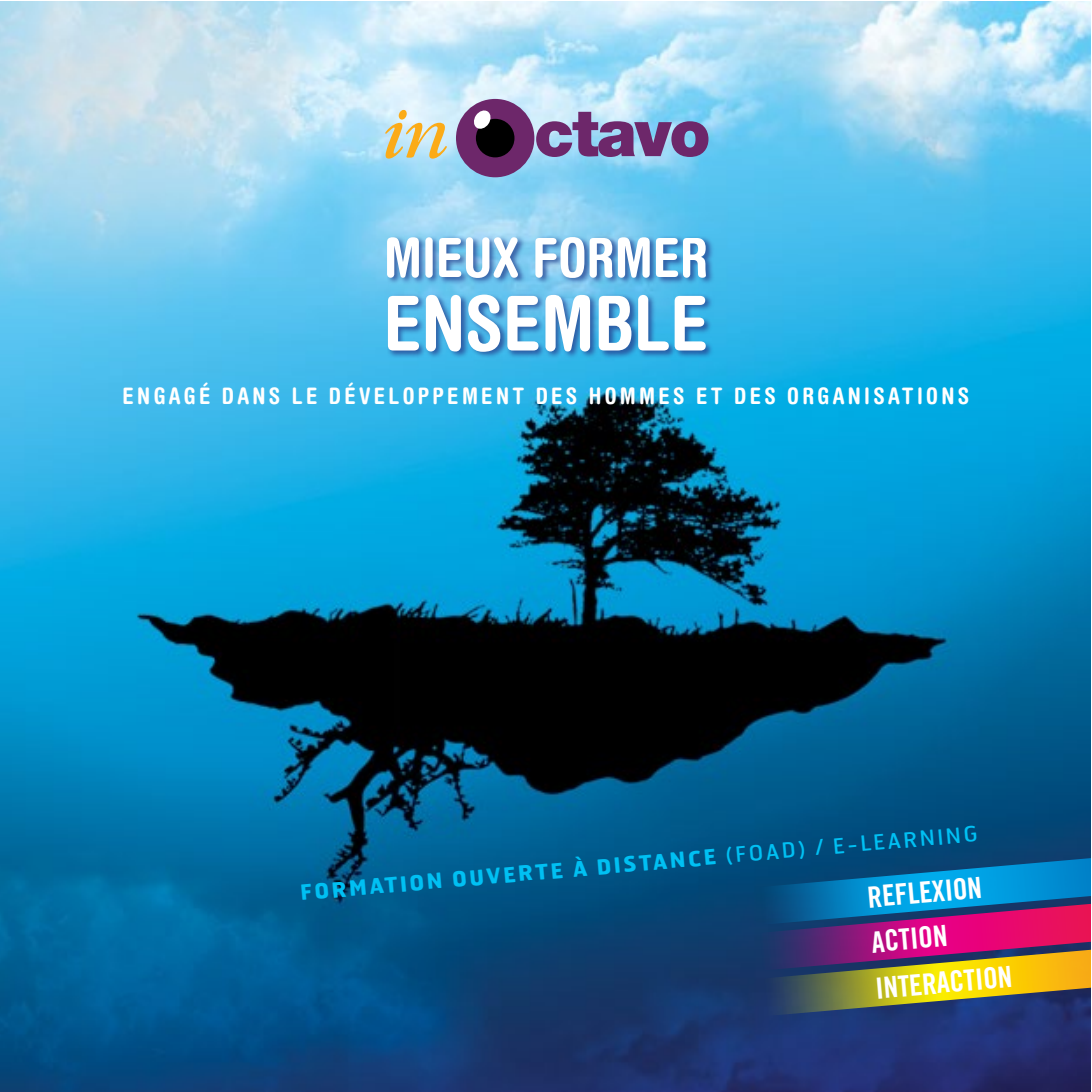
<style>
.page{position:relative;width:1092px;height:1092px;background:#fff}
.page>*{position:absolute;margin:0;border:0;box-sizing:border-box;transform-origin:0 0}
.t1{font:700 condensed 75.77px "Helvetica Rounded";color:#fff}
.t2{font:700 condensed 54.25px "Helvetica Rounded";color:#fff}
.t3{font:29.4px "Trade Gothic Bold Cond Twenty";color:#fff}
.t4{font:700 condensed 22.75px "Helvetica Rounded";letter-spacing:.145em;color:#fff}
.t5{font:700 21px "Hermes";color:#00c0f3}
.s1{font-weight:400}
</style>
<div class="page">
<img style="left:0;top:1px;width:1090px;height:1090px">
<img style="left:740px;top:857px;width:350px;height:46px">
<img style="left:738px;top:972px;width:352px;height:46px">
<img style="left:731px;top:903px;width:359px;height:69px">
<div style="left:456px;top:99px;width:78px;height:78px;background:#6d276a;border-radius:50%"></div>
<div style="left:476px;top:119px;width:38px;height:38px;background:#000;border-radius:50%"></div>
<svg style="left:474px;top:110px;width:17px;height:19px"></svg>
<svg style="left:385px;top:110px;width:62px;height:49px;background:#dad6b1"></svg>
<svg style="left:536px;top:112px;width:172px;height:45px;background:#857aab"></svg>
<div style="left:387px;top:235px;width:327px;height:124px;background:#25408f;opacity:.75"></div>
<hr style="left:0;top:673px;width:1px;height:43px;background:#0098d1">
<h2 class="t2" style="left:384px;top:225px;width:326px">MIEUX FORMER</h2>
<h1 class="t1" style="left:383px;top:277px;width:326px">ENSEMBLE</h1>
<p class="t4" style="left:123px;top:382px;width:847px">ENGAGÉ DANS LE DÉVELOPPEMENT DES HOMMES ET DES ORGANISATIONS</p>
<p class="t5" style="left:299px;top:879px;width:681px;rotate:-5deg">FORMATION OUVERTE À DISTANCE <span class="s1">(FOAD) / E-LEARNING</span></p>
<p class="t3" style="left:866px;top:879px;width:116px;rotate:-5deg">REFLEXION</p>
<p class="t3" style="left:870px;top:924px;width:77px;rotate:-5deg">ACTION</p>
<p class="t3" style="left:874px;top:970px;width:139px;rotate:-5deg">INTERACTION</p>
</div>
